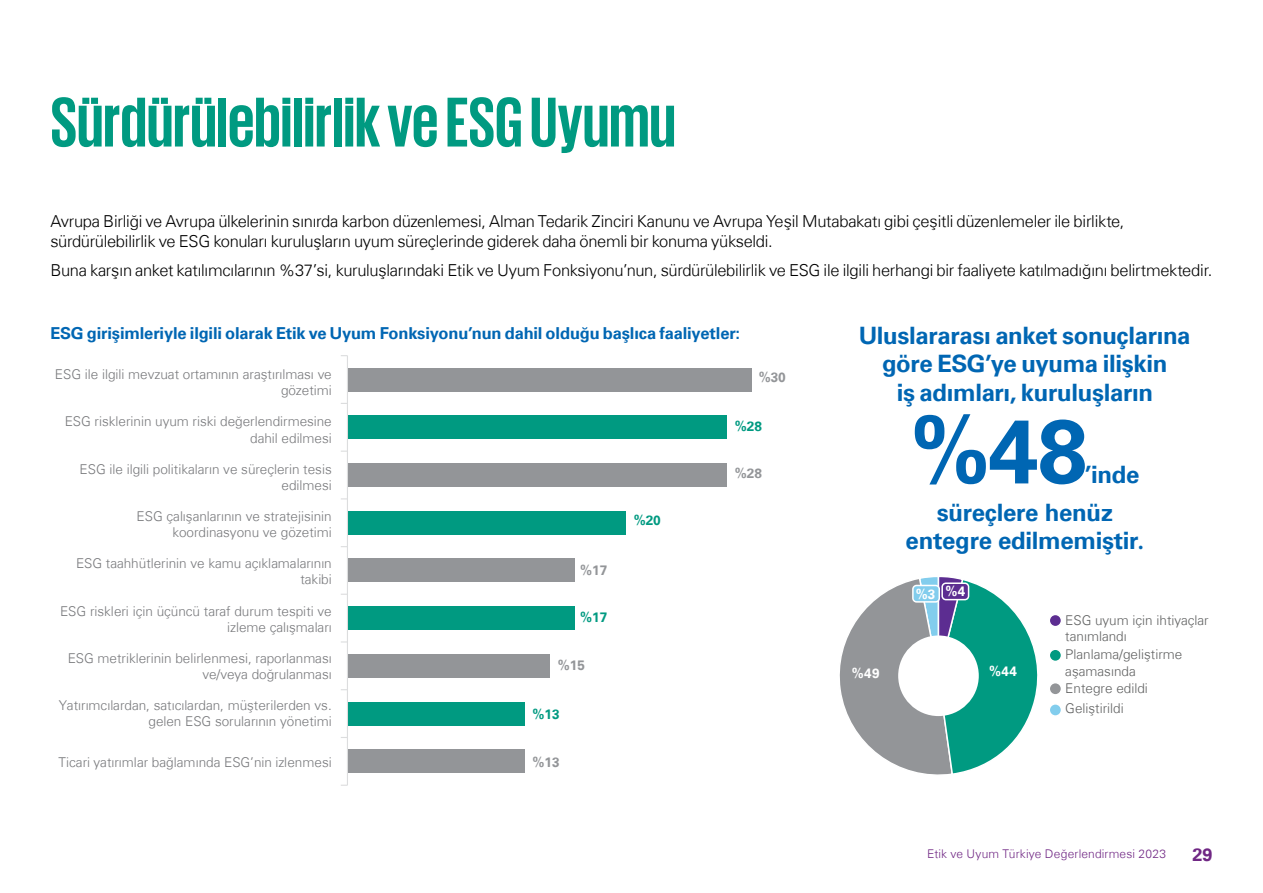
<style>
.page{position:relative;width:1263px;height:893px;background:#fff}
.page>*{position:absolute;margin:0;border:0;box-sizing:border-box;transform-origin:0 0}
.t1{font:700 90px "Universfor KPMG";color:#0066b3}
.t2{font:700 72px "KPMG";letter-spacing:-.005em;color:#009a81}
.t3{font:700 24px/28.5px "Universfor KPMG";letter-spacing:-.015em;color:#0066b3;text-align:center}
.t4{font:700 18px "Universfor KPMG";color:#702784}
.t5{font:300 16.5px/19.8px "Universfor KPMG";letter-spacing:-.015em;color:#000}
.t6{font:700 16.5px "Universfor KPMG";letter-spacing:-.01em;color:#0066b3}
.t7{font:300 13.5px/16.2px "Universfor KPMG";color:#77787b;text-align:right}
.t8{font:300 13.5px/16.2px "Universfor KPMG";color:#606161}
.t9{font:700 13.5px "Universfor KPMG";color:#939598}
.t10{font:700 13.5px "Universfor KPMG";color:#009a81}
.t11{font:700 13.5px "Universfor KPMG";color:#fff}
.t12{font:300 12px "Universfor KPMG";letter-spacing:.01em;color:#702784}
.s1{font-family:"Minion Pro"}
</style>
<div class="page">
<div style="left:348px;top:749px;width:177px;height:24px;background:#939598"></div>
<div style="left:348px;top:702px;width:177px;height:23px;background:#009a81"></div>
<div style="left:348px;top:654px;width:202px;height:24px;background:#939598"></div>
<div style="left:348px;top:606px;width:227px;height:24px;background:#009a81"></div>
<div style="left:348px;top:558px;width:227px;height:24px;background:#939598"></div>
<div style="left:348px;top:511px;width:278px;height:24px;background:#009a81"></div>
<div style="left:348px;top:463px;width:379px;height:24px;background:#939598"></div>
<div style="left:348px;top:415px;width:379px;height:24px;background:#009a81"></div>
<div style="left:348px;top:368px;width:404px;height:23px;background:#939598"></div>
<hr style="left:347px;top:356px;width:1px;height:429px;background:#dcddde">
<svg style="left:839px;top:577px;width:199px;height:198px"></svg>
<div style="left:898px;top:635px;width:81px;height:81px;background:#fff;border-radius:50%"></div>
<div style="left:913px;top:585px;width:26px;height:17px;background:#82cded;border-radius:4px"></div>
<div style="left:912px;top:585px;width:28px;height:18px;border:2px solid #fff;border-radius:4px"></div>
<div style="left:942px;top:583px;width:26px;height:17px;background:#5c2d91;border-radius:4px"></div>
<div style="left:941px;top:582px;width:28px;height:18px;border:2px solid #fff;border-radius:4px"></div>
<div style="left:1049px;top:614px;width:12px;height:13px;background:#5c2d91;border-radius:50%"></div>
<div style="left:1048px;top:614px;width:14px;height:13px;border:2px solid #fff;border-radius:50%"></div>
<div style="left:1049px;top:649px;width:12px;height:12px;background:#009a81;border-radius:50%"></div>
<div style="left:1048px;top:648px;width:14px;height:14px;border:2px solid #fff;border-radius:50%"></div>
<div style="left:1049px;top:683px;width:12px;height:12px;background:#939598;border-radius:50%"></div>
<div style="left:1048px;top:682px;width:14px;height:14px;border:2px solid #fff;border-radius:50%"></div>
<div style="left:1049px;top:704px;width:12px;height:12px;background:#82cded;border-radius:50%"></div>
<div style="left:1048px;top:703px;width:14px;height:14px;border:2px solid #fff;border-radius:50%"></div>
<h2 class="t2" style="left:50px;top:86px;width:627px">Sürdürülebilirlik ve ESG Uyumu</h2>
<p class="t5" style="left:50px;top:211px;width:1075px">Avrupa Birliği ve Avrupa ülkelerinin sınırda karbon düzenlemesi, Alman Tedarik Zinciri Kanunu ve Avrupa Yeşil Mutabakatı gibi çeşitli düzenlemeler ile birlikte, sürdürülebilirlik ve ESG konuları kuruluşların uyum süreçlerinde giderek daha önemli bir konuma yükseldi.</p>
<p class="t5" style="left:50px;top:260px;width:1163px">Buna karşın anket katılımcılarının %37’si, kuruluşlarındaki Etik ve Uyum Fonksiyonu’nun, sürdürülebilirlik ve ESG ile ilgili herhangi bir faaliyete katılmadığını belirtmektedir.</p>
<p class="t6" style="left:50px;top:323px;width:691px">ESG girişimleriyle ilgili olarak Etik ve Uyum Fonksiyonu’nun dahil olduğu başlıca faaliyetler:</p>
<p class="t7" style="left:55px;top:366px;width:278px">ESG ile ilgili mevzuat ortamının araştırılması ve gözetimi</p>
<p class="t9" style="left:759px;top:369px;width:29px">%30</p>
<p class="t7" style="left:65px;top:413px;width:269px">ESG risklerinin uyum riski değerlendirmesine dahil edilmesi</p>
<p class="t7" style="left:80px;top:461px;width:254px">ESG ile ilgili politikaların ve süreçlerin tesis edilmesi</p>
<p class="t7" style="left:137px;top:508px;width:197px">ESG çalışanlarının ve stratejisinin koordinasyonu ve gözetimi</p>
<p class="t7" style="left:76px;top:555px;width:257px">ESG taahhütlerinin ve kamu açıklamalarının takibi</p>
<p class="t7" style="left:60px;top:603px;width:273px">ESG riskleri için üçüncü taraf durum tespiti ve izleme çalışmaları</p>
<p class="t7" style="left:68px;top:650px;width:266px">ESG metriklerinin belirlenmesi, raporlanması ve/veya doğrulanması</p>
<p class="t7" style="left:59px;top:697px;width:275px">Yatırımcılardan, satıcılardan, müşterilerden vs. gelen ESG sorularının yönetimi</p>
<p class="t7" style="left:58px;top:754px;width:275px">Ticari yatırımlar bağlamında ESG’nin izlenmesi</p>
<p class="t9" style="left:580px;top:562px;width:29px">%17</p>
<p class="t10" style="left:580px;top:610px;width:29px">%17</p>
<p class="t9" style="left:558px;top:657px;width:29px">%15</p>
<p class="t10" style="left:533px;top:707px;width:29px">%13</p>
<p class="t9" style="left:533px;top:754px;width:29px">%13</p>
<p class="t10" style="left:634px;top:513px;width:29px">%20</p>
<p class="t10" style="left:735px;top:419px;width:29px">%28</p>
<p class="t9" style="left:735px;top:465px;width:29px">%28</p>
<h3 class="t3" style="left:859px;top:321px;width:333px">Uluslararası anket sonuçlarına göre ESG’ye uyuma ilişkin<br>iş adımları, kuruluşların</h3>
<h1 class="t1" style="left:910px;top:398px;width:179px">%48</h1>
<h3 class="t3" style="left:937px;top:456px;width:204px;line-height:37.5px;text-align:left;text-indent:148px">’inde süreçlere henüz</h3>
<h3 class="t3" style="left:906px;top:527px;width:240px">entegre edilmemiştir<span class="s1">.</span></h3>
<p class="t11" style="left:916px;top:585px;width:51px">%3 %4</p>
<p class="t11" style="left:852px;top:665px;width:29px">%49</p>
<p class="t11" style="left:989px;top:663px;width:29px">%44</p>
<p class="t8" style="left:1065px;top:612px;width:145px">ESG uyum için ihtiyaçlar tanımlandı</p>
<p class="t8" style="left:1065px;top:646px;width:119px">Planlama/geliştirme aşamasında</p>
<p class="t8" style="left:1065px;top:680px;width:84px">Entegre edildi</p>
<p class="t8" style="left:1065px;top:700px;width:60px">Geliştirildi</p>
<p class="t12" style="left:927px;top:847px;width:240px">Etik ve Uyum Türkiye Değerlendirmesi 2023</p>
<h3 class="t4" style="left:1192px;top:843px;width:22px">29</h3>
</div>
